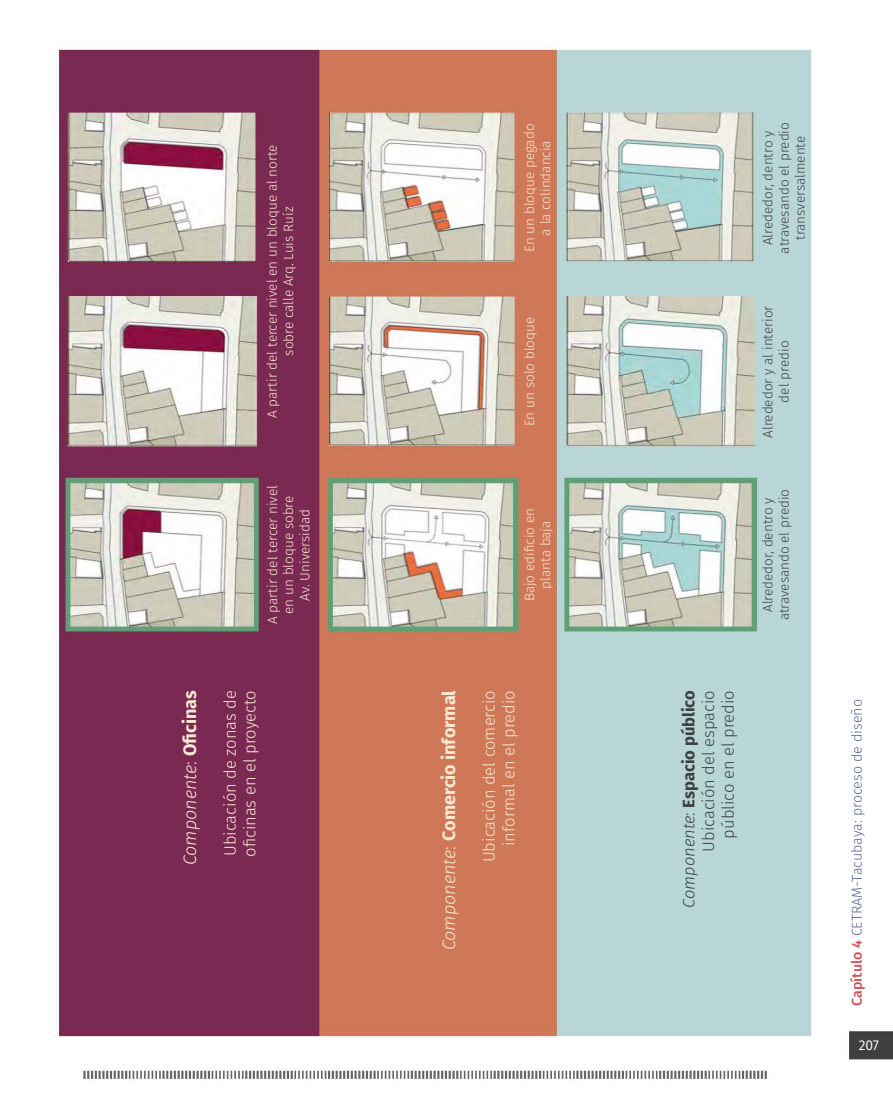
<style>
.page{position:relative;width:893px;height:1106px;background:#fff}
.page>*{position:absolute;margin:0;border:0;box-sizing:border-box;transform-origin:0 0}
.t1{font:700 18px "Fira Sans";color:#fbead3}
.t2{font:italic 300 18px "Fira Sans";color:#fbead3}
.t3{font:300 16.5px/19.8px "Fira Sans";color:#fbead3}
.t4{font:300 16.5px/19.8px "Fira Sans";color:#3d3f40;text-align:right}
.t5{font:300 14.25px "Fira Sans";color:#566699}
.t6{font:14.25px "Fira Sans";color:#fff}
.t7{font:300 13.5px/16.2px "Fira Sans";color:#fbead3;text-align:center}
.t8{font:300 13.5px/16.2px "Fira Sans";color:#3d3f40;text-align:center}
.s1{font-style:normal}
.s2{font-weight:700;font-style:normal}
.s3{font-weight:300;font-style:italic}
.s4{font-weight:300}
.s5{font-style:italic}
.s6{font-weight:700}
.s7{font-weight:500;color:#d34e52}
</style>
<div class="page">
<img style="left:83px;top:48px;width:810px;height:1032px">
<img style="left:56px;top:49px;width:667px;height:988px">
<p class="t7" style="left:264px;top:418px;width:275px;rotate:-90deg">A partir del tercer nivel en un bloque al norte sobre calle Arq. Luis Ruíz</p>
<p class="t7" style="left:521px;top:252px;width:130px;rotate:-90deg">En un bloque pegado a la colindancia</p>
<p class="t7" style="left:521px;top:426px;width:111px;rotate:-90deg">En un solo bloque</p>
<p class="t8" style="left:760px;top:254px;width:133px;rotate:-90deg">Alrededor, dentro y atravesando el predio transversalmente</p>
<p class="t8" style="left:760px;top:438px;width:134px;rotate:-90deg">Alrededor y al interior del predio</p>
<p class="t7" style="left:264px;top:624px;width:140px;rotate:-90deg">A partir del tercer nivel</p>
<p class="t8" style="left:776px;top:620px;width:133px;rotate:-90deg">atravesando el predio</p>
<p class="t7" style="left:280px;top:614px;width:120px;rotate:-90deg">en un bloque sobre<br>Av. Universidad</p>
<p class="t8" style="left:760px;top:612px;width:116px;rotate:-90deg">Alrededor, dentro y</p>
<p class="t7" style="left:521px;top:601px;width:95px;rotate:-90deg">Bajo edificio en planta baja</p>
<h1 class="t2" style="left:177px;top:865px;width:177px;rotate:-90deg">Componente<span class="s1">:</span> <span class="s2">Oficinas</span></h1>
<p class="t3" style="left:220px;top:856px;width:168px;rotate:-90deg">Ubicación de zonas de oficinas en el proyecto</p>
<h1 class="t1" style="left:434px;top:950px;width:261px;rotate:-90deg"><span class="s3">Componente</span><span class="s4">:</span> Comercio informal</h1>
<p class="t3" style="left:479px;top:862px;width:173px;text-align:right;rotate:-90deg">Ubicación del comercio informal en el predio</p>
<p class="t4" style="left:679px;top:908px;width:219px;rotate:-90deg"><span class="s5">Componente</span>: <span class="s6">Espacio público<br></span>Ubicación del espacio público en el predio</p>
<p class="t5" style="left:847px;top:1006px;width:308px;rotate:-90deg"><span class="s7">Capítulo 4</span> CETRAM-Tacubaya: proceso de diseño</p>
<p class="t6" style="left:859px;top:1034px;width:22px">207</p>
</div>
